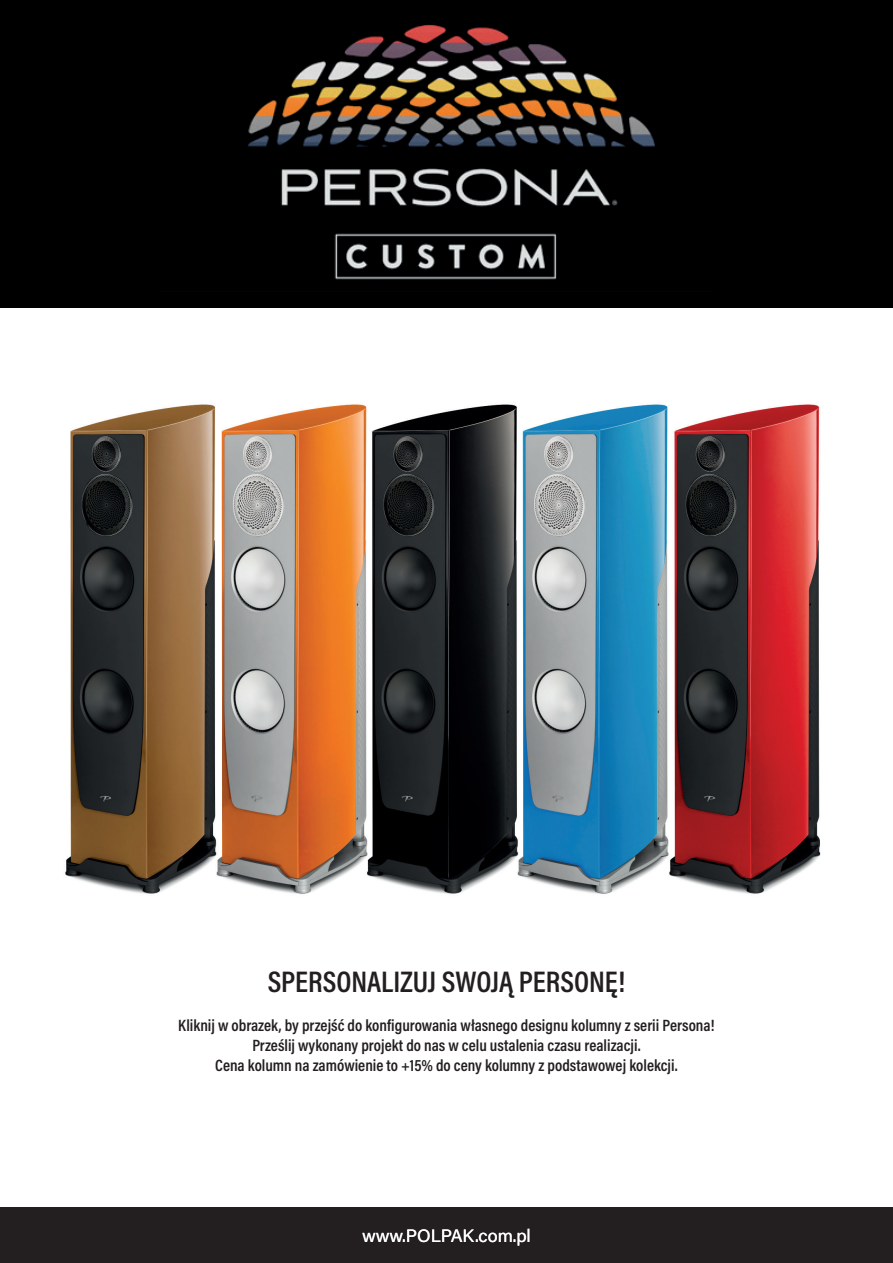
<style>
.page{position:relative;width:893px;height:1263px;background:#fff}
.page>*{position:absolute;margin:0;border:0;box-sizing:border-box;transform-origin:0 0}
.t1{font:600 30px "Acumin Pro Cond";color:#231f20}
.t2{font:18px "Acumin Pro";color:#fff}
.t3{font:600 16.5px/19.8px "Acumin Pro Cond";color:#231f20;text-align:center}
</style>
<div class="page">
<div style="left:0;top:0;width:893px;height:307px;background:#000001"></div>
<img style="left:247px;top:24px;width:408px;height:256px">
<img style="left:65px;top:404px;width:756px;height:490px">
<div style="left:0;top:1208px;width:893px;height:55px;background:#231f20"></div>
<h1 class="t1" style="left:268px;top:961px;width:359px">SPERSONALIZUJ SWOJĄ PERSONĘ!</h1>
<p class="t3" style="left:178px;top:1015px;width:538px">Kliknij w obrazek, by przejść do konfigurowania własnego designu kolumny z serii Persona!<br>Prześlij wykonany projekt do nas w celu ustalenia czasu realizacji.<br>Cena kolumn na zamówienie to +15% do ceny kolumny z podstawowej kolekcji.</p>
<p class="t2" style="left:362px;top:1223px;width:170px">www.POLPAK.com.pl</p>
</div>
